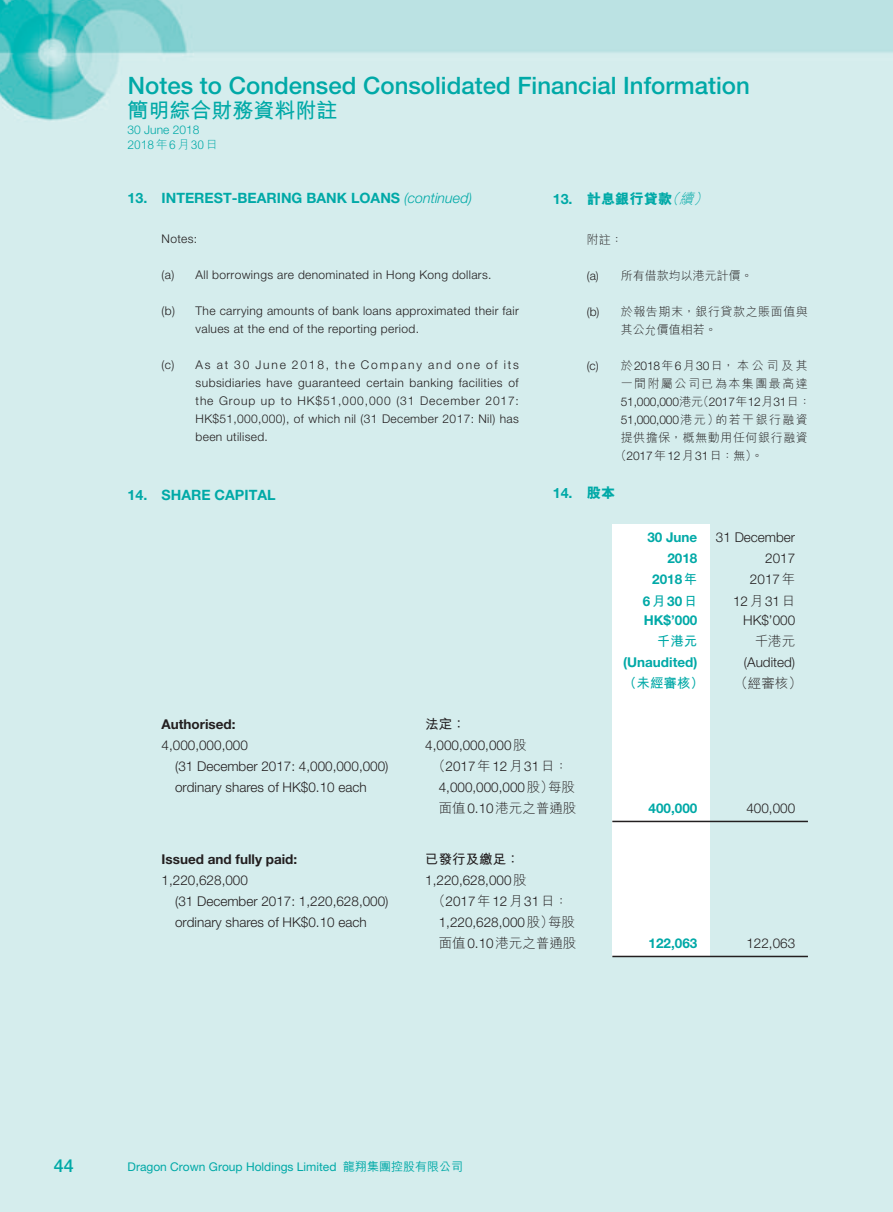
<style>
.page{position:relative;width:893px;height:1212px;background:#d5eded}
.page>*{position:absolute;margin:0;border:0;box-sizing:border-box;transform-origin:0 0}
.t1{font:500 24px "Helvetica Neue LT Std";color:#00a9a7}
.t2{font:700 21px "M Hei HK";color:#00a9a7}
.t3{font:500 18px "Helvetica Neue LT Std";color:#00a9a7}
.t4{font:700 14.25px "Helvetica Neue LT Std";color:#00a9a7}
.t5{font:800 14.25px "M Hei HK";color:#00a9a7}
.t6{font:300 13.5px "Helvetica Neue LT Std";color:#231f20}
.t7{font:700 13.5px "Helvetica Neue LT Std";color:#00a9a7}
.t8{font:300 13.5px "M Hei HK";color:#231f20}
.t9{font:700 13.5px "Helvetica Neue LT Std";color:#231f20}
.t10{font:700 13.5px "M Hei HK";color:#231f20}
.t11{font:700 13.5px "M Hei HK";color:#00a9a7}
.t12{font:300 12px/18px "Helvetica Neue LT Std";letter-spacing:.03em;color:#231f20}
.t13{font:300 12px/18px "M Hei HK";letter-spacing:.045em;color:#231f20}
.t14{font:300 12px/18px "Helvetica Neue LT Std";letter-spacing:-.015em;color:#231f20}
.t15{font:12px "Helvetica Neue LT Std";color:#00a9a7}
.t16{font:300 12px "M Hei HK";color:#231f20}
.t17{font:300 12px "M Hei HK";letter-spacing:.12em;color:#231f20}
.t18{font:300 12px "Helvetica Neue LT Std";color:#00a9a7}
.t19{font:300 12px "M Hei HK";letter-spacing:.125em;color:#00a9a7}
.s1{font-weight:300;font-style:italic}
.s2{font-family:"Helvetica Neue LT Std";font-weight:700}
.s3{font-family:"Helvetica Neue LT Std"}
.s4{font-family:"M Hei HK"}
.s5{font-family:"M Hei HK";font-weight:800}
.s6{font-family:"M Hei HK";font-weight:500}
</style>
<div class="page">
<div style="left:612px;top:524px;width:98px;height:432px;background:#fff"></div>
<hr style="left:612px;top:821px;width:196px;height:1px;background:#231f20">
<hr style="left:612px;top:956px;width:196px;height:1px;background:#231f20">
<h1 class="t1" style="left:128px;top:71px;width:623px">Notes to Condensed Consolidated Financial Information</h1>
<h2 class="t2" style="left:128px;top:95px;width:211px">簡明綜合財務資料附註</h2>
<p class="t18" style="left:128px;top:122px;width:73px">30 June 2018</p>
<p class="t19" style="left:128px;top:136px;width:92px">2018年6月30日</p>
<p class="t4" style="left:128px;top:189px;width:346px">13. INTEREST-BEARING BANK LOANS <span class="s1">(continued)</span></p>
<p class="t12" style="left:162px;top:230px;width:37px">Notes:</p>
<p class="t12" style="left:162px;top:266px;width:331px">(a) All borrowings are denominated in Hong Kong dollars.</p>
<p class="t12" style="left:196px;top:302px;width:325px;text-indent:-34px">(b) The carrying amounts of bank loans approximated their fair values at the end of the reporting period.</p>
<p class="t12" style="left:196px;top:356px;width:325px;text-align:justify;text-indent:-34px">(c) As at 30 June 2018, the Company and one of its subsidiaries have guaranteed certain banking facilities of the Group up to HK$51,000,000 (31 December 2017:<br>HK$51,000,000), of which nil (31 December 2017: Nil) has been utilised.</p>
<p class="t4" style="left:128px;top:486px;width:150px">14. SHARE CAPITAL</p>
<p class="t5" style="left:553px;top:189px;width:161px"><span class="s2">13.</span> 計息銀行貸款<span class="s1">（續）</span></p>
<p class="t13" style="left:587px;top:230px;width:37px">附註：</p>
<p class="t16" style="left:587px;top:267px;width:168px"><span class="s3">(a)</span> 所有借款均以港元計價。</p>
<p class="t13" style="left:621px;top:302px;width:189px;text-indent:-34px"><span class="s3">(b)</span> 於報告期末，銀行貸款之賬面值與其公允價值相若。</p>
<p class="t12" style="left:587px;top:357px;width:223px">(c) <span class="s4">於</span>2018<span class="s4">年</span>6<span class="s4">月</span>30<span class="s4">日，本公司及其</span></p>
<p class="t17" style="left:621px;top:375px;width:189px">一間附屬公司已為本集團最高達</p>
<p class="t14" style="left:621px;top:393px;width:192px">51,000,000<span class="s4">港元（</span>2017<span class="s4">年</span>12<span class="s4">月</span>31<span class="s4">日：<br></span>51,000,000<span class="s4">港元）的若干銀行融資</span></p>
<p class="t13" style="left:615px;top:428px;width:195px;text-indent:6px">提供擔保，概無動用任何銀行融資（<span class="s3">2017</span>年<span class="s3">12</span>月<span class="s3">31</span>日：無）。</p>
<p class="t4" style="left:553px;top:484px;width:64px">14. <span class="s5">股本</span></p>
<p class="t7" style="left:647px;top:529px;width:52px">30 June</p>
<p class="t6" style="left:716px;top:529px;width:81px">31 December</p>
<p class="t7" style="left:667px;top:550px;width:32px">2018</p>
<p class="t6" style="left:765px;top:550px;width:32px">2017</p>
<p class="t7" style="left:652px;top:571px;width:47px">2018<span class="s4">年</span></p>
<p class="t6" style="left:750px;top:571px;width:47px">2017<span class="s4">年</span></p>
<p class="t7" style="left:643px;top:592px;width:56px">6<span class="s4">月</span>30<span class="s4">日</span></p>
<p class="t6" style="left:733px;top:592px;width:64px">12<span class="s4">月</span>31<span class="s4">日</span></p>
<p class="t7" style="left:644px;top:612px;width:55px">HK$’000</p>
<p class="t6" style="left:743px;top:612px;width:54px">HK$’000</p>
<p class="t11" style="left:657px;top:631px;width:42px">千港元</p>
<p class="t8" style="left:755px;top:631px;width:42px">千港元</p>
<p class="t7" style="left:623px;top:654px;width:76px">(Unaudited)</p>
<p class="t6" style="left:744px;top:654px;width:53px">(Audited)</p>
<p class="t11" style="left:623px;top:673px;width:82px">（未經審核）</p>
<p class="t8" style="left:734px;top:673px;width:69px">（經審核）</p>
<p class="t9" style="left:162px;top:715px;width:75px">Authorised:</p>
<p class="t10" style="left:425px;top:714px;width:42px">法定：</p>
<p class="t6" style="left:162px;top:736px;width:88px">4,000,000,000</p>
<p class="t6" style="left:425px;top:736px;width:103px">4,000,000,000<span class="s4">股</span></p>
<p class="t6" style="left:175px;top:757px;width:215px">(31 December 2017: 4,000,000,000)</p>
<p class="t6" style="left:432px;top:757px;width:137px"><span class="s4">（</span>2017<span class="s4">年</span>12<span class="s4">月</span>31<span class="s4">日：</span></p>
<p class="t6" style="left:175px;top:778px;width:193px">ordinary shares of HK$0.10 each</p>
<p class="t6" style="left:439px;top:778px;width:138px">4,000,000,000<span class="s4">股）每股</span></p>
<p class="t8" style="left:439px;top:798px;width:139px">面值<span class="s3">0.10</span>港元之普通股</p>
<p class="t7" style="left:649px;top:799px;width:50px">400,000</p>
<p class="t6" style="left:746px;top:799px;width:50px">400,000</p>
<p class="t9" style="left:162px;top:850px;width:137px">Issued and fully paid:</p>
<p class="t10" style="left:425px;top:849px;width:96px">已發行及繳足：</p>
<p class="t6" style="left:162px;top:871px;width:88px">1,220,628,000</p>
<p class="t6" style="left:425px;top:871px;width:103px">1,220,628,000<span class="s4">股</span></p>
<p class="t6" style="left:175px;top:892px;width:215px">(31 December 2017: 1,220,628,000)</p>
<p class="t6" style="left:432px;top:892px;width:137px"><span class="s4">（</span>2017<span class="s4">年</span>12<span class="s4">月</span>31<span class="s4">日：</span></p>
<p class="t6" style="left:175px;top:913px;width:193px">ordinary shares of HK$0.10 each</p>
<p class="t6" style="left:439px;top:913px;width:138px">1,220,628,000<span class="s4">股）每股</span></p>
<p class="t8" style="left:439px;top:933px;width:139px">面值<span class="s3">0.10</span>港元之普通股</p>
<p class="t7" style="left:649px;top:934px;width:50px">122,063</p>
<p class="t6" style="left:746px;top:934px;width:50px">122,063</p>
<h3 class="t3" style="left:54px;top:1154px;width:22px">44</h3>
<p class="t15" style="left:128px;top:1159px;width:337px">Dragon Crown Group Holdings Limited <span class="s6">龍翔集團控股有限公司</span></p>
</div>
